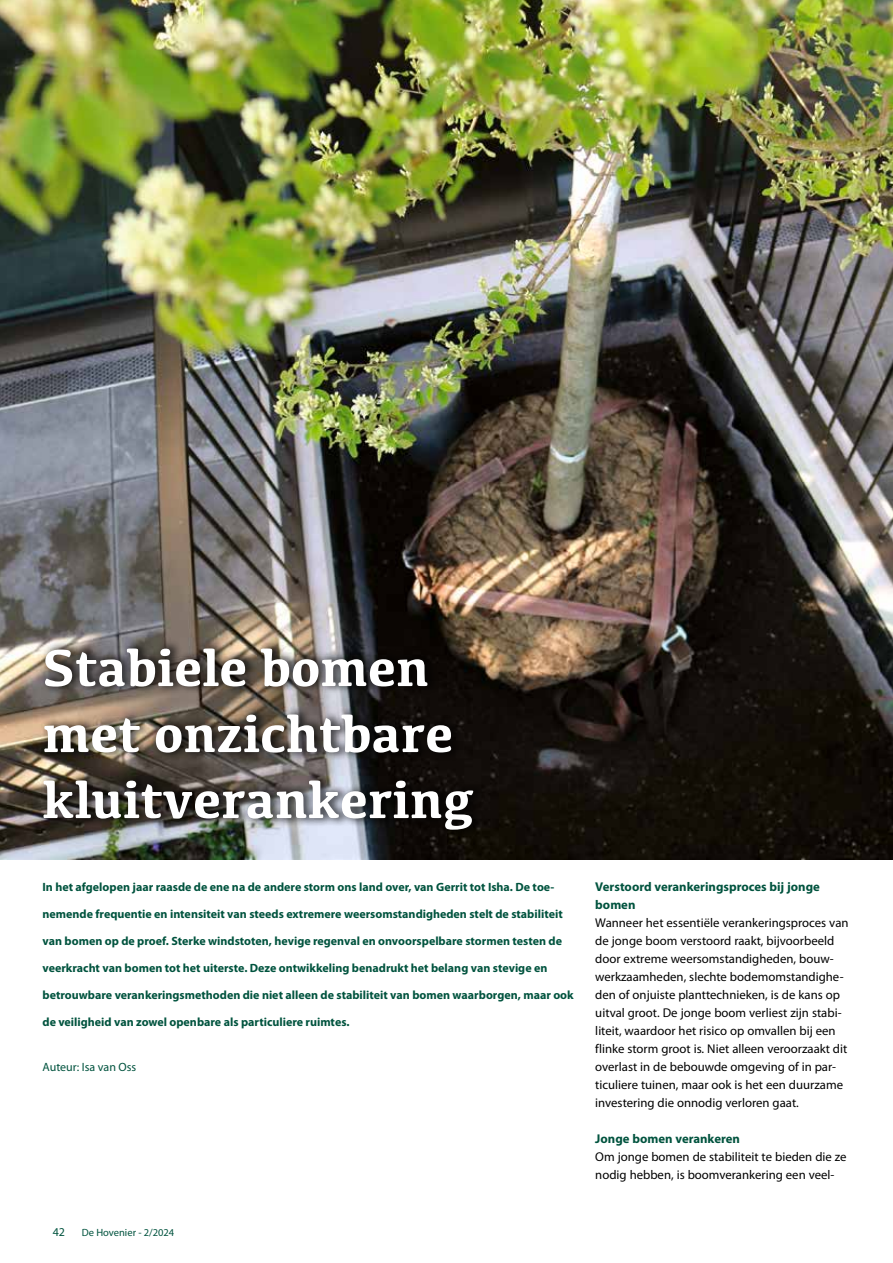
<style>
.page{position:relative;width:893px;height:1263px;background:#fff}
.page>*{position:absolute;margin:0;border:0;box-sizing:border-box;transform-origin:0 0}
.t1{font:700 54px/66px "Kefa";color:#fff}
.t2{font:12.75px/18px "Myriad Pro";color:#000}
.t3{font:700 12.75px/18px "Myriad Pro";color:#00533e}
.t4{font:700 12px "Myriad Pro";color:#00533e}
.t5{font:12px "Myriad Pro";color:#00533e}
.t6{font:10.5px "Myriad Pro";color:#00533e}
</style>
<div class="page">
<img style="left:0;top:0;width:893px;height:860px">
<div style="left:39px;top:639px;width:447px;height:200px;background:#000;opacity:.65"></div>
<h1 class="t1" style="left:43px;top:632px;width:433px">Stabiele bomen met onzichtbare kluitverankering</h1>
<p class="t4" style="left:43px;top:879px;width:513px">In het afgelopen jaar raasde de ene na de andere storm ons land over, van Gerrit tot Isha. De toe-</p>
<p class="t4" style="left:43px;top:906px;width:522px">nemende frequentie en intensiteit van steeds extremere weersomstandigheden stelt de stabiliteit</p>
<p class="t4" style="left:43px;top:933px;width:521px">van bomen op de proef. Sterke windstoten, hevige regenval en onvoorspelbare stormen testen de</p>
<p class="t4" style="left:43px;top:960px;width:506px">veerkracht van bomen tot het uiterste. Deze ontwikkeling benadrukt het belang van stevige en</p>
<p class="t4" style="left:43px;top:987px;width:533px">betrouwbare verankeringsmethoden die niet alleen de stabiliteit van bomen waarborgen, maar ook</p>
<p class="t4" style="left:43px;top:1014px;width:308px">de veiligheid van zowel openbare als particuliere ruimtes.</p>
<p class="t5" style="left:43px;top:1060px;width:95px">Auteur: Isa van Oss</p>
<p class="t5" style="left:53px;top:1224px;width:14px">42</p>
<p class="t6" style="left:82px;top:1226px;width:94px">De Hovenier - 2/2024</p>
<p class="t3" style="left:595px;top:877px;width:226px">Verstoord verankeringsproces bij jonge bomen</p>
<p class="t2" style="left:595px;top:914px;width:255px">Wanneer het essentiële verankeringsproces van de jonge boom verstoord raakt, bijvoorbeeld door extreme weersomstandigheden, bouw&shy;werkzaamheden, slechte bodemomstandighe&shy;den of onjuiste planttechnieken, is de kans op uitval groot. De jonge boom verliest zijn stabi&shy;liteit, waardoor het risico op omvallen bij een flinke storm groot is. Niet alleen veroorzaakt dit overlast in de bebouwde omgeving of in par&shy;ticuliere tuinen, maar ook is het een duurzame investering die onnodig verloren gaat.</p>
<p class="t3" style="left:595px;top:1129px;width:146px">Jonge bomen verankeren</p>
<p class="t2" style="left:595px;top:1148px;width:253px">Om jonge bomen de stabiliteit te bieden die ze nodig hebben, is boomverankering een veel-</p>
</div>
